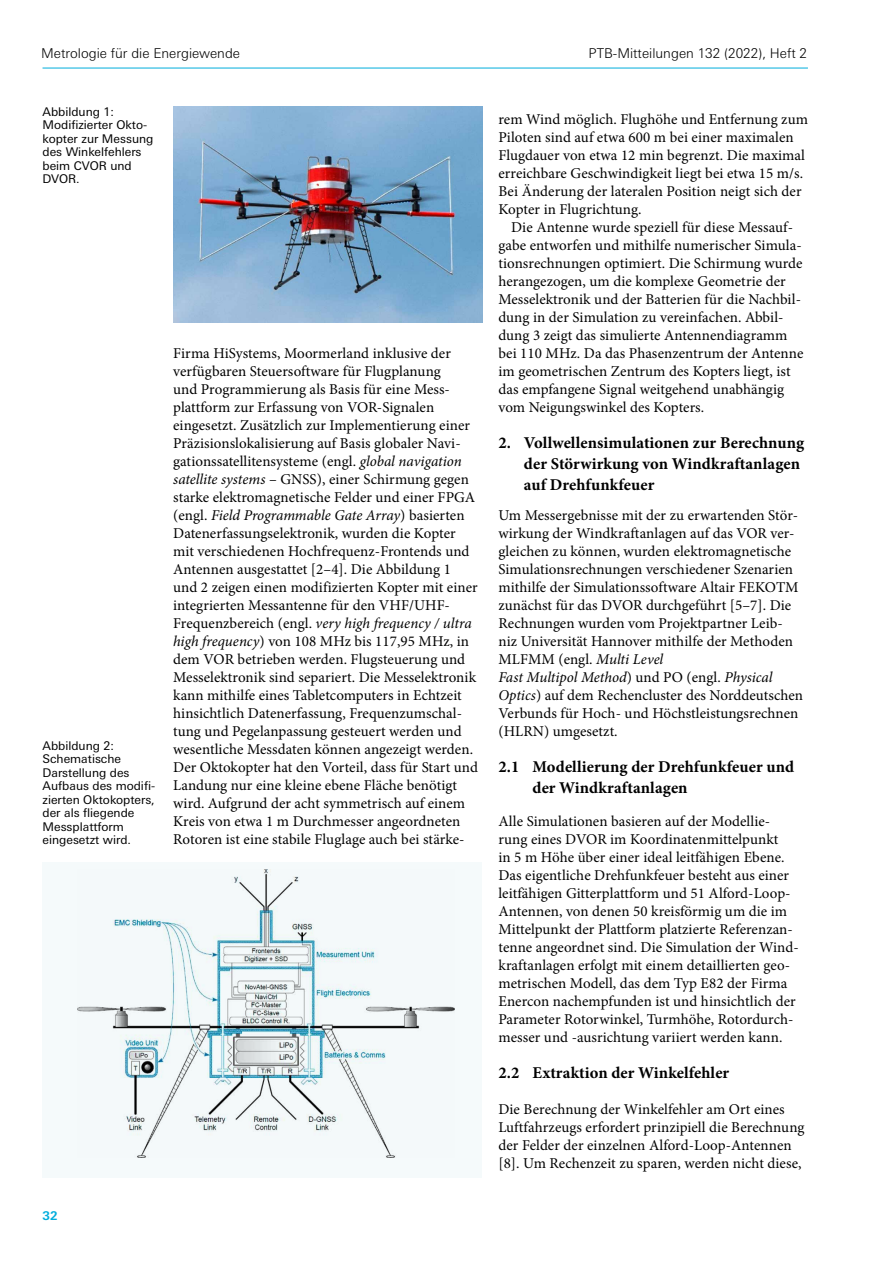
<style>
.page{position:relative;width:893px;height:1263px;background:#fff}
.page>*{position:absolute;margin:0;border:0;box-sizing:border-box;transform-origin:0 0}
.t1{font:700 16.5px/21px "Minion Pro";letter-spacing:.005em;color:#000}
.t2{font:15px/18px "Minion Pro";letter-spacing:.005em;color:#000}
.t3{font:300 13.5px "Univers Next W1 G";color:#000}
.t4{font:12px/13.5px "Univers Next W1 G";color:#000}
.t5{font:700 12px "Univers Next W1 G";color:#00addc}
.s1{font-style:italic}
</style>
<div class="page">
<hr style="left:43px;top:68px;width:765px;height:1px;background:#00addc">
<img style="left:173px;top:106px;width:310px;height:216px">
<div style="left:43px;top:862px;width:439px;height:316px;background:#f5fafb"></div>
<img style="left:77px;top:870px;width:378px;height:287px">
<p class="t3" style="left:41px;top:45px;width:200px">Metrologie für die Energiewende</p>
<p class="t3" style="left:589px;top:45px;width:220px">PTB-Mitteilungen 132 (2022), Heft 2</p>
<p class="t4" style="left:43px;top:105px;width:112px">Abbildung 1:<br>Modifizierter Okto&shy;kopter zur Messung des Winkelfehlers beim CVOR und<br>DVOR.</p>
<p class="t4" style="left:43px;top:739px;width:114px">Abbildung 2:<br>Schematische<br>Darstellung des<br>Aufbaus des modifi&shy;zierten Oktokopters, der als fliegende<br>Messplattform eingesetzt wird.</p>
<p class="t2" style="left:173px;top:345px;width:306px">Firma HiSystems, Moormerland inklusive der verfügbaren Steuersoftware für Flugplanung<br>und Programmierung als Basis für eine Mess&shy;plattform zur Erfassung von VOR-Signalen eingesetzt. Zusätzlich zur Implementierung einer Präzisionslokalisierung auf Basis globaler Navi&shy;gationssatellitensysteme (engl. <span class="s1">global navigation satellite systems</span> – GNSS), einer Schirmung gegen starke elektromagnetische Felder und einer FPGA (engl. <span class="s1">Field Programmable Gate Array</span>) basierten Datenerfassungselektronik, wurden die Kopter mit verschiedenen Hochfrequenz-Frontends und Antennen ausgestattet [2–4]. Die Abbildung 1 und 2 zeigen einen modifizierten Kopter mit einer integrierten Messantenne für den VHF/UHF-Frequenzbereich (engl. <span class="s1">very high frequency / ultra high frequency</span>) von 108 MHz bis 117,95 MHz, in dem VOR betrieben werden. Flugsteuerung und Messelektronik sind separiert. Die Messelektronik kann mithilfe eines Tabletcomputers in Echtzeit hinsichtlich Datenerfassung, Frequenzumschal&shy;tung und Pegelanpassung gesteuert werden und wesentliche Messdaten können angezeigt werden.<br>Der Oktokopter hat den Vorteil, dass für Start und Landung nur eine kleine ebene Fläche benötigt wird. Aufgrund der acht symmetrisch auf einem Kreis von etwa 1 m Durchmesser angeordneten Rotoren ist eine stabile Fluglage auch bei stärke-</p>
<p class="t5" style="left:43px;top:1209px;width:17px">32</p>
<p class="t2" style="left:498px;top:111px;width:311px">rem Wind möglich. Flughöhe und Entfernung zum Piloten sind auf etwa 600 m bei einer maximalen Flugdauer von etwa 12 min begrenzt. Die maximal erreichbare Geschwindigkeit liegt bei etwa 15 m/s.<br>Bei Änderung der lateralen Position neigt sich der Kopter in Flugrichtung.</p>
<p class="t2" style="left:498px;top:219px;width:306px;text-indent:13px">Die Antenne wurde speziell für diese Messauf&shy;gabe entworfen und mithilfe numerischer Simula&shy;tionsrechnungen optimiert. Die Schirmung wurde herangezogen, um die komplexe Geometrie der Messelektronik und der Batterien für die Nachbil&shy;dung in der Simulation zu vereinfachen. Abbil&shy;dung 3 zeigt das simulierte Antennendiagramm bei 110 MHz. Da das Phasenzentrum der Antenne im geometrischen Zentrum des Kopters liegt, ist das empfangene Signal weitgehend unabhängig vom Neigungswinkel des Kopters.</p>
<p class="t1" style="left:524px;top:432px;width:282px;text-indent:-26px">2. Vollwellensimulationen zur Berechnung der Störwirkung von Windkraftanlagen auf Drehfunkfeuer</p>
<p class="t2" style="left:498px;top:507px;width:306px">Um Messergebnisse mit der zu erwartenden Stör&shy;wirkung der Windkraftanlagen auf das VOR ver&shy;gleichen zu können, wurden elektromagnetische Simulationsrechnungen verschiedener Szenarien mithilfe der Simulationssoftware Altair FEKOTM zunächst für das DVOR durchgeführt [5–7]. Die Rechnungen wurden vom Projektpartner Leib&shy;niz Universität Hannover mithilfe der Methoden MLFMM (engl. <span class="s1">Multi Level<br>Fast Multipol Method</span>) und PO (engl. <span class="s1">Physical Optics</span>) auf dem Rechencluster des Norddeutschen Verbunds für Hoch- und Höchstleistungsrechnen (HLRN) umgesetzt.</p>
<p class="t1" style="left:532px;top:756px;width:263px;text-indent:-34px">2.1 Modellierung der Drehfunkfeuer und der Windkraftanlagen</p>
<p class="t2" style="left:498px;top:813px;width:302px">Alle Simulationen basieren auf der Modellie&shy;rung eines DVOR im Koordinatenmittelpunkt<br>in 5 m Höhe über einer ideal leitfähigen Ebene.<br>Das eigentliche Drehfunkfeuer besteht aus einer leitfähigen Gitterplattform und 51 Alford-Loop-Antennen, von denen 50 kreisförmig um die im Mittelpunkt der Plattform platzierte Referenzan&shy;tenne angeordnet sind. Die Simulation der Wind&shy;kraftanlagen erfolgt mit einem detaillierten geo&shy;metrischen Modell, das dem Typ E82 der Firma Enercon nachempfunden ist und hinsichtlich der Parameter Rotorwinkel, Turmhöhe, Rotordurch&shy;messer und -ausrichtung variiert werden kann.</p>
<p class="t1" style="left:498px;top:1062px;width:232px">2.2 Extraktion der Winkelfehler</p>
<p class="t2" style="left:498px;top:1101px;width:308px">Die Berechnung der Winkelfehler am Ort eines Luftfahrzeugs erfordert prinzipiell die Berechnung der Felder der einzelnen Alford-Loop-Antennen [8]. Um Rechenzeit zu sparen, werden nicht diese,</p>
</div>
